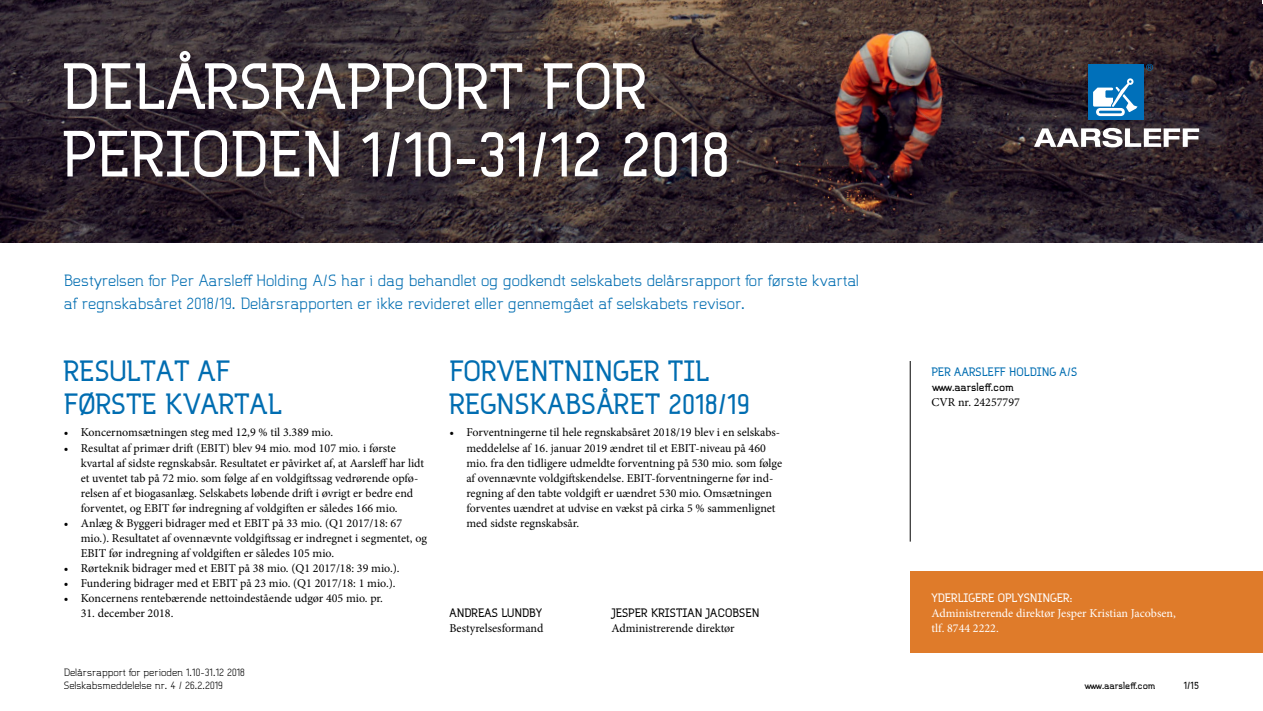
<style>
.page{position:relative;width:1263px;height:711px;background:#fff}
.page>*{position:absolute;margin:0;border:0;box-sizing:border-box;transform-origin:0 0}
.Rubrik_STOR{font:700 60px/67.5px "B Ruston.";color:#fff}
.REGN_Rubrik{font:700 27px/33px "B Ruston.";color:#006db1}
.Underrubrik{font:15px/22.5px "B Ruston.";color:#006db1}
.Brodtekst_u_luft{font:12px/15px "Minion Pro";color:#000}
.Brodtekst_u_luft-2{font:12px/15px "Minion Pro";color:#fff}
.Brodtekst{font:12px "Minion Pro";color:#000}
.Mellemrubrik_2{font:700 11.25px "B Ruston.";color:#000}
.Mellemrubrik_1{font:700 11.25px "B Ruston.";color:#fff}
.Mellemrubrik_1-2{font:700 11.25px "B Ruston.";color:#006db1}
.t1{font:9.75px/13.5px "B Ruston.";color:#000}
.t2{font:700 9.75px "B Ruston.";color:#000}
</style>
<div class="page">
<img style="left:0;top:0;width:1263px;height:242px">
<div style="left:1089px;top:64px;width:55px;height:55px;background:#0070ba"></div>
<svg style="left:1146px;top:64px;width:7px;height:7px"></svg>
<svg style="left:1093px;top:78px;width:44px;height:38px"></svg>
<svg style="left:1034px;top:128px;width:165px;height:19px"></svg>
<div style="left:910px;top:571px;width:353px;height:81px;background:#df7b2a"></div>
<hr style="left:910px;top:361px;width:1px;height:180px;background:#000">
<p class="Rubrik_STOR" style="left:62px;top:52px;width:670px">DELÅRSRAPPORT FOR<br>PERIODEN 1/10-31/12 2018</p>
<p class="Underrubrik" style="left:64px;top:268px;width:797px">Bestyrelsen for Per Aarsleff Holding A/S har i dag behandlet og godkendt selskabets delårsrapport for første kvartal af regnskabsåret 2018/19. Delårsrapporten er ikke revideret eller gennemgået af selskabets revisor.</p>
<p class="REGN_Rubrik" style="left:64px;top:354px;width:219px">RESULTAT AF<br>FØRSTE KVARTAL</p>
<p class="Brodtekst_u_luft" style="left:64px;top:425px;width:271px">• Koncernomsætningen steg med 12,9 % til 3.389 mio.</p>
<p class="Brodtekst_u_luft" style="left:81px;top:440px;width:345px;text-indent:-17px">• Resultat af primær drift (EBIT) blev 94 mio. mod 107 mio. i første kvartal af sidste regnskabsår. Resultatet er påvirket af, at Aarsleff har lidt et uventet tab på 72 mio. som følge af en voldgiftssag vedrørende opfø&shy;relsen af et biogasanlæg. Selskabets løbende drift i øvrigt er bedre end forventet, og EBIT før indregning af voldgiften er således 166 mio.</p>
<p class="Brodtekst_u_luft" style="left:81px;top:515px;width:348px;text-indent:-17px">• Anlæg &amp; Byggeri bidrager med et EBIT på 33 mio. (Q1 2017/18: 67 mio.). Resultatet af ovennævnte voldgiftssag er indregnet i segmentet, og<br>EBIT før indregning af voldgiften er således 105 mio.</p>
<p class="Brodtekst_u_luft" style="left:64px;top:560px;width:337px">• Rørteknik bidrager med et EBIT på 38 mio. (Q1 2017/18: 39 mio.).</p>
<p class="Brodtekst_u_luft" style="left:64px;top:575px;width:333px">• Fundering bidrager med et EBIT på 23 mio. (Q1 2017/18: 1 mio.).</p>
<p class="Brodtekst_u_luft" style="left:64px;top:590px;width:321px">• Koncernens rentebærende nettoindestående udgør 405 mio. pr.</p>
<p class="Brodtekst_u_luft" style="left:81px;top:605px;width:94px">31. december 2018.</p>
<p class="t1" style="left:64px;top:664px;width:183px">Delårsrapport for perioden 1.10-31.12 2018<br>Selskabsmeddelelse nr. 4 / 26.2.2019</p>
<p class="REGN_Rubrik" style="left:449px;top:354px;width:302px">FORVENTNINGER TIL<br>REGNSKABSÅRET 2018/19</p>
<p class="Brodtekst_u_luft" style="left:466px;top:425px;width:317px;text-indent:-17px">• Forventningerne til hele regnskabsåret 2018/19 blev i en selskabs&shy;meddelelse af 16. januar 2019 ændret til et EBIT-niveau på 460 mio. fra den tidligere udmeldte forventning på 530 mio. som følge af ovennævnte voldgiftskendelse. EBIT-forventningerne før ind&shy;regning af den tabte voldgift er uændret 530 mio. Omsætningen forventes uændret at udvise en vækst på cirka 5 % sammenlignet med sidste regnskabsår.</p>
<p class="Mellemrubrik_2" style="left:449px;top:605px;width:94px">ANDREAS LUNDBY</p>
<p class="Mellemrubrik_2" style="left:611px;top:605px;width:150px">JESPER KRISTIAN JACOBSEN</p>
<p class="Brodtekst_u_luft" style="left:449px;top:620px;width:96px">Bestyrelsesformand</p>
<p class="Brodtekst_u_luft" style="left:611px;top:620px;width:125px">Administrerende direktør</p>
<p class="Mellemrubrik_1-2" style="left:931px;top:365px;width:147px">PER AARSLEFF HOLDING A/S</p>
<p class="Mellemrubrik_2" style="left:931px;top:380px;width:84px">www.aarsleff.com</p>
<p class="Brodtekst" style="left:931px;top:394px;width:90px">CVR nr. 24257797</p>
<p class="Mellemrubrik_1" style="left:931px;top:590px;width:142px">YDERLIGERE OPLYSNINGER:</p>
<p class="Brodtekst_u_luft-2" style="left:931px;top:605px;width:246px">Administrerende direktør Jesper Kristian Jacobsen, tlf. 8744 2222.</p>
<p class="t2" style="left:1084px;top:679px;width:73px">www.aarsleff.com</p>
<p class="t2" style="left:1184px;top:679px;width:17px">1/15</p>
</div>
